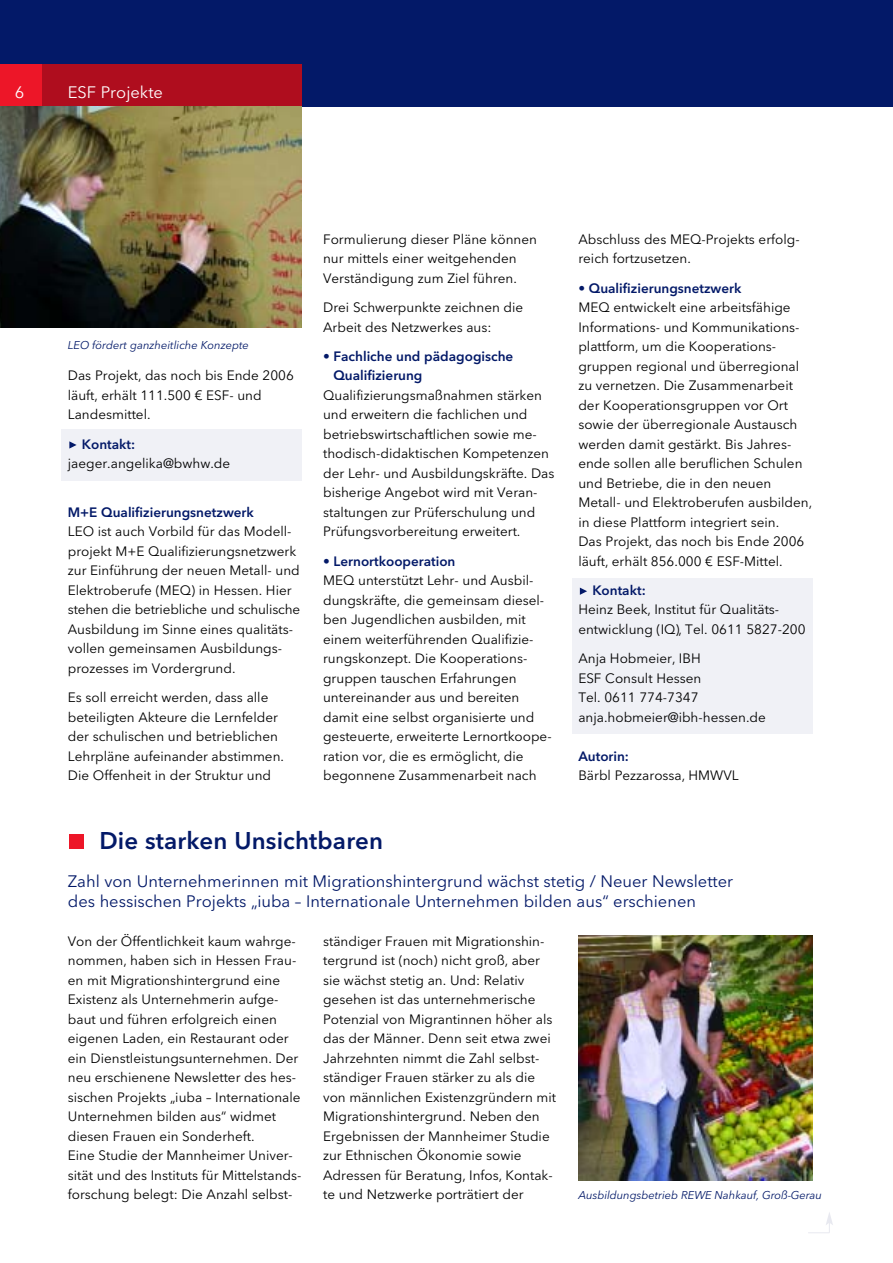
<style>
.page{position:relative;width:893px;height:1263px;background:#fff}
.page>*{position:absolute;margin:0;border:0;box-sizing:border-box;transform-origin:0 0}
.t1{font:600 24px "Avenir Next LT Pro";letter-spacing:.005em;color:#031968}
.t2{font:16.5px/19.5px "Avenir Next LT Pro";color:#031968}
.t3{font:16.5px "Avenir Next LT Pro";color:#fff}
.t4{font:13.5px/19.5px "Avenir Next LT Pro";color:#000}
.t5{font:600 13.5px/19.5px "Avenir Next LT Pro";color:#031968}
.t6{font:italic 11.25px "Avenir Next LT Pro";letter-spacing:-.005em;color:#031968}
</style>
<div class="page">
<div style="left:0;top:0;width:892px;height:106px;background:#031968"></div>
<div style="left:0;top:64px;width:42px;height:42px;background:#ed1628"></div>
<div style="left:42px;top:64px;width:260px;height:42px;background:#af0d1e"></div>
<div style="left:69px;top:834px;width:15px;height:15px;background:#ed1628"></div>
<div style="left:572px;top:578px;width:240px;height:156px;background:#f0f1f6"></div>
<div style="left:61px;top:430px;width:241px;height:51px;background:#f0f1f6"></div>
<svg style="left:69px;top:441px;width:8px;height:8px"></svg>
<svg style="left:580px;top:588px;width:7px;height:7px"></svg>
<img style="left:0;top:106px;width:302px;height:221px">
<svg style="left:808px;top:1212px;width:25px;height:21px"></svg>
<img style="left:578px;top:936px;width:234px;height:244px">
<p class="t3" style="left:15px;top:85px;width:11px">6</p>
<p class="t3" style="left:68px;top:85px;width:97px">ESF Projekte</p>
<p class="t6" style="left:68px;top:340px;width:183px">LEO fördert ganzheitliche Konzepte</p>
<p class="t4" style="left:68px;top:367px;width:227px">Das Projekt, das noch bis Ende 2006 läuft, erhält 111.500 € ESF- und<br>Landesmittel.</p>
<p class="t5" style="left:82px;top:435px;width:55px">Kontakt:</p>
<p class="t4" style="left:68px;top:455px;width:164px">jaeger.angelika@bwhw.de</p>
<p class="t5" style="left:68px;top:504px;width:187px">M+E Qualifizierungsnetzwerk</p>
<p class="t4" style="left:68px;top:523px;width:234px">LEO ist auch Vorbild für das Modell&shy;projekt M+E Qualifizierungsnetzwerk zur Einführung der neuen Metall- und Elektroberufe (MEQ) in Hessen. Hier stehen die betriebliche und schulische Ausbildung im Sinne eines qualitäts&shy;vollen gemeinsamen Ausbildungs&shy;prozesses im Vordergrund.</p>
<p class="t4" style="left:68px;top:689px;width:218px">Es soll erreicht werden, dass alle beteiligten Akteure die Lernfelder der schulischen und betrieblichen Lehrpläne aufeinander abstimmen.<br>Die Offenheit in der Struktur und</p>
<p class="t4" style="left:323px;top:231px;width:215px">Formulierung dieser Pläne können nur mittels einer weitgehenden<br>Verständigung zum Ziel führen.</p>
<p class="t4" style="left:323px;top:299px;width:202px">Drei Schwerpunkte zeichnen die<br>Arbeit des Netzwerkes aus:</p>
<p class="t5" style="left:333px;top:348px;width:181px;text-indent:-10px">• Fachliche und pädagogische<br>Qualifizierung</p>
<p class="t4" style="left:323px;top:387px;width:233px">Qualifizierungsmaßnahmen stärken und erweitern die fachlichen und betriebswirtschaftlichen sowie me&shy;thodisch-didaktischen Kompetenzen der Lehr- und Ausbildungskräfte. Das bisherige Angebot wird mit Veran&shy;staltungen zur Prüferschulung und Prüfungsvorbereitung erweitert.</p>
<p class="t5" style="left:323px;top:552px;width:134px">• Lernortkooperation</p>
<p class="t4" style="left:323px;top:572px;width:230px">MEQ unterstützt Lehr- und Ausbil&shy;dungskräfte, die gemeinsam diesel&shy;ben Jugendlichen ausbilden, mit einem weiterführenden Qualifizie&shy;rungskonzept. Die Kooperations&shy;gruppen tauschen Erfahrungen untereinander aus und bereiten damit eine selbst organisierte und gesteuerte, erweiterte Lernortkoope&shy;ration vor, die es ermöglicht, die begonnene Zusammenarbeit nach</p>
<p class="t4" style="left:578px;top:231px;width:223px">Abschluss des MEQ-Projekts erfolg&shy;reich fortzusetzen.</p>
<p class="t5" style="left:578px;top:279px;width:165px">• Qualifizierungsnetzwerk</p>
<p class="t4" style="left:578px;top:299px;width:235px">MEQ entwickelt eine arbeitsfähige Informations- und Kommunikations&shy;plattform, um die Kooperations&shy;gruppen regional und überregional zu vernetzen. Die Zusammenarbeit der Kooperationsgruppen vor Ort sowie der überregionale Austausch werden damit gestärkt. Bis Jahres&shy;ende sollen alle beruflichen Schulen und Betriebe, die in den neuen Metall- und Elektroberufen ausbilden, in diese Plattform integriert sein.<br>Das Projekt, das noch bis Ende 2006 läuft, erhält 856.000 € ESF-Mittel.</p>
<p class="t5" style="left:592px;top:582px;width:55px">Kontakt:</p>
<p class="t4" style="left:578px;top:601px;width:229px">Heinz Beek, Institut für Qualitäts&shy;entwicklung (IQ), Tel. 0611 5827-200</p>
<p class="t4" style="left:578px;top:650px;width:189px">Anja Hobmeier, IBH<br>ESF Consult Hessen<br>Tel. 0611 774-7347 anja.hobmeier@ibh-hessen.de</p>
<p class="t5" style="left:578px;top:747px;width:52px">Autorin:</p>
<p class="t4" style="left:578px;top:767px;width:162px">Bärbl Pezzarossa, HMWVL</p>
<h1 class="t1" style="left:99px;top:831px;width:285px">Die starken Unsichtbaren</h1>
<p class="t2" style="left:68px;top:873px;width:667px">Zahl von Unternehmerinnen mit Migrationshintergrund wächst stetig / Neuer Newsletter des hessischen Projekts „iuba – Internationale Unternehmen bilden aus“ erschienen</p>
<p class="t4" style="left:68px;top:933px;width:235px">Von der Öffentlichkeit kaum wahrge&shy;nommen, haben sich in Hessen Frau&shy;en mit Migrationshintergrund eine Existenz als Unternehmerin aufge&shy;baut und führen erfolgreich einen eigenen Laden, ein Restaurant oder ein Dienstleistungsunternehmen. Der neu erschienene Newsletter des hes&shy;sischen Projekts „iuba – Internationale Unternehmen bilden aus“ widmet diesen Frauen ein Sonderheft.<br>Eine Studie der Mannheimer Univer&shy;sität und des Instituts für Mittelstands&shy;forschung belegt: Die Anzahl selbst-</p>
<p class="t4" style="left:323px;top:933px;width:234px">ständiger Frauen mit Migrationshin&shy;tergrund ist (noch) nicht groß, aber sie wächst stetig an. Und: Relativ gesehen ist das unternehmerische Potenzial von Migrantinnen höher als das der Männer. Denn seit etwa zwei Jahrzehnten nimmt die Zahl selbst&shy;ständiger Frauen stärker zu als die von männlichen Existenzgründern mit Migrationshintergrund. Neben den Ergebnissen der Mannheimer Studie zur Ethnischen Ökonomie sowie Adressen für Beratung, Infos, Kontak&shy;te und Netzwerke porträtiert der</p>
<p class="t6" style="left:578px;top:1191px;width:245px">Ausbildungsbetrieb REWE Nahkauf, Groß-Gerau</p>
</div>
